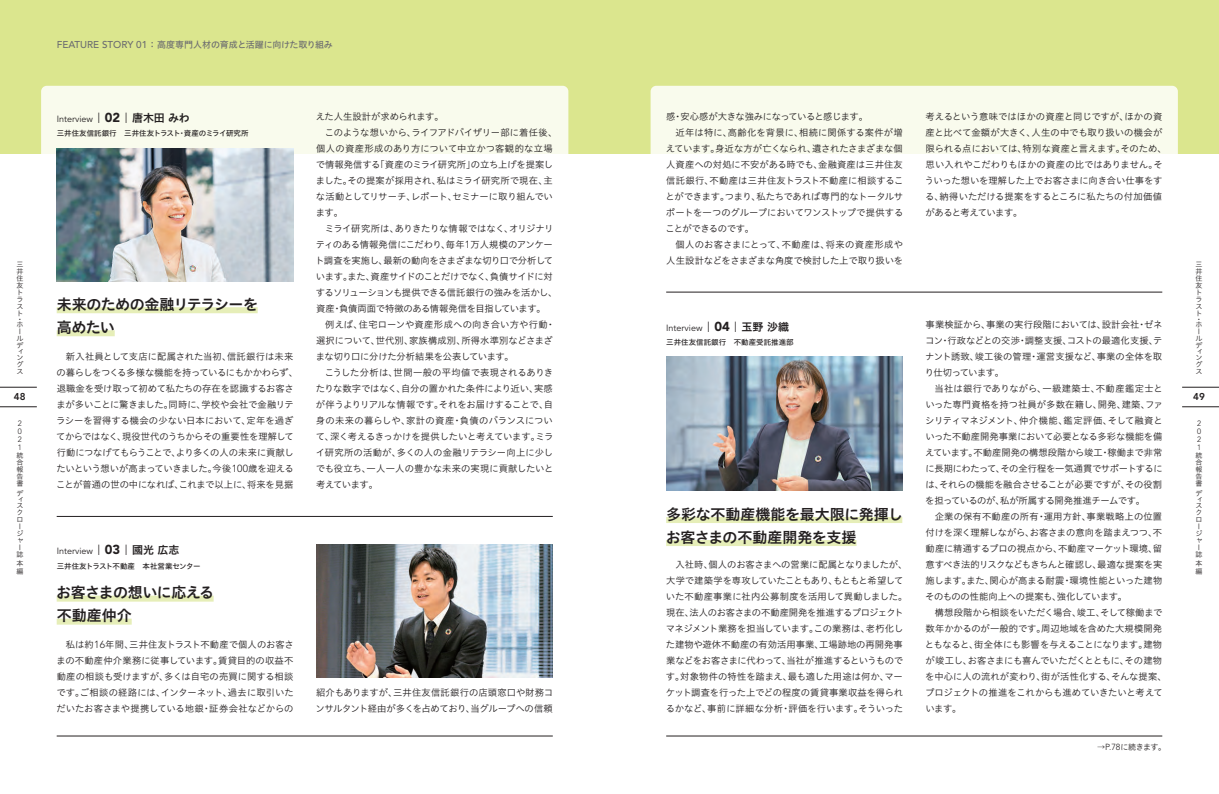
<style>
.page{position:relative;width:1219px;height:794px;background:#fff}
.page>*{position:absolute;margin:0;border:0;box-sizing:border-box;transform-origin:0 0}
.t1{font:15px/23px "Hiragino UD Sans Std W6";letter-spacing:-.025em;color:#231f20}
.t2{font:800 9.9px "Avenir";color:#231f20}
.t3{font:9.3px/16px "Hiragino UD Sans Std W3";letter-spacing:-.01em;color:#231f20}
.t4{font:9.3px "Hiragino UD Sans Std W3";letter-spacing:.02em;color:#231f20}
.t5{font:9.3px "Hiragino UD Sans Std W3";letter-spacing:-.03em;color:#231f20}
.t6{font:9.3px "Hiragino UD Sans Std W3";letter-spacing:-.04em;color:#231f20}
.t7{font:9.3px "Hiragino UD Sans Std W3";letter-spacing:.025em;color:#231f20}
.t8{font:9.3px "Hiragino UD Sans Std W3";letter-spacing:.01em;color:#231f20}
.t9{font:9.3px "Hiragino UD Sans Std W3";letter-spacing:.035em;color:#231f20}
.t10{font:9.3px "Hiragino UD Sans Std W3";letter-spacing:.03em;color:#231f20}
.t11{font:9.3px "Hiragino UD Sans Std W3";letter-spacing:-.05em;color:#231f20}
.t12{font:9.3px "Hiragino UD Sans Std W3";letter-spacing:-.055em;color:#231f20}
.t13{font:9px "Avenir";color:#231f20}
.t14{font:9px "Hiragino UD Sans Std W5";letter-spacing:-.02em;color:#6c6d70}
.t15{font:8px "Hiragino UD Sans Std W3";letter-spacing:-.06em;color:#231f20}
.t16{font:300 7.7px/7.9px "Avenir";color:#231f20;text-align:justify}
.t17{font:7.5px "Hiragino UD Sans Std W5";color:#231f20}
.t18{font:7.5px "Hiragino UD Sans Std W5";letter-spacing:-.02em;color:#231f20}
.t19{font:7px/6.9px "Hiragino UD Sans Std W3";color:#231f20}
.s1{font-family:"Avenir";font-weight:500;font-size:9.9px}
.s2{font-family:"Avenir";font-weight:300;font-size:10.2px}
.s3{font-family:"Hiragino UD Sans Std W3";font-size:11px}
.s4{font-weight:900;font-size:13px}
.s5{font-family:"Hiragino UD Sans Std W6";font-size:11px}
.s6{font-family:"Avenir";font-weight:300;font-size:8.8px}
</style>
<div class="page">
<div style="left:0;top:0;width:1219px;height:153px;background:#dbe68e"></div>
<div style="left:41px;top:86px;width:527px;height:151px;background:linear-gradient(to right,#f8fbec,#fdfef9);border-radius:6px"></div>
<div style="left:651px;top:86px;width:527px;height:151px;background:linear-gradient(to right,#fcfdf7,#fcfdf7);border-radius:6px"></div>
<div style="left:666px;top:517px;width:236px;height:6px;background:#e6eeb8"></div>
<div style="left:666px;top:540px;width:190px;height:6px;background:#e6eeb8"></div>
<img style="left:666px;top:357px;width:237px;height:133px">
<hr style="left:666px;top:292px;width:496px;height:1px;background:#231f20">
<hr style="left:666px;top:736px;width:496px;height:1px;background:#231f20">
<hr style="left:57px;top:736px;width:496px;height:1px;background:#231f20">
<hr style="left:57px;top:516px;width:496px;height:1px;background:#231f20">
<div style="left:57px;top:307px;width:201px;height:6px;background:#e6eeb8"></div>
<div style="left:57px;top:330px;width:58px;height:6px;background:#e6eeb8"></div>
<div style="left:57px;top:595px;width:157px;height:6px;background:#e6eeb8"></div>
<div style="left:57px;top:618px;width:75px;height:6px;background:#e6eeb8"></div>
<img style="left:57px;top:148px;width:236px;height:134px">
<img style="left:316px;top:544px;width:237px;height:133px">
<hr style="left:0;top:387px;width:37px;height:1px;background:#231f20">
<hr style="left:0;top:406px;width:37px;height:1px;background:#231f20">
<hr style="left:1182px;top:387px;width:37px;height:1px;background:#231f20">
<hr style="left:1182px;top:406px;width:37px;height:1px;background:#231f20">
<p class="t14" style="left:57px;top:37px;width:278px"><span class="s1">FEATURE STORY 01</span> ：高度専門人材の育成と活躍に向けた取り組み</p>
<p class="t3" style="left:925px;top:108px;width:243px">考えるという意味ではほかの資産と同じですが、ほかの資産と比べて金額が大きく、人生の中でも取り扱いの機会が限られる点においては、特別な資産と言えます。そのため、思い入れやこだわりもほかの資産の比ではありません。そういった想いを理解した上でお客さまに向き合い仕事をする、納得いただける提案をするところに私たちの付加価値があると考えています。</p>
<p class="t3" style="left:316px;top:108px;width:129px">えた人生設計が求められます。</p>
<p class="t5" style="left:325px;top:125px;width:234px">このような想いから、ライフアドバイザリー部に着任後、</p>
<p class="t10" style="left:316px;top:141px;width:238px">個人の資産形成のあり方について中立かつ客観的な立場</p>
<p class="t3" style="left:316px;top:156px;width:239px">で情報発信する「資産のミライ研究所」の立ち上げを提案し</p>
<p class="t3" style="left:316px;top:172px;width:238px">ました。その提案が採用され、私はミライ研究所で現在、主</p>
<p class="t3" style="left:316px;top:188px;width:239px">な活動としてリサーチ、レポート、セミナーに取り組んでい</p>
<p class="t3" style="left:316px;top:204px;width:29px">ます。</p>
<p class="t5" style="left:325px;top:221px;width:230px">ミライ研究所は、ありきたりな情報ではなく、オリジナリ</p>
<p class="t3" style="left:316px;top:236px;width:239px">ティのある情報発信にこだわり、毎年<span class="s2">1</span>万人規模のアンケー</p>
<p class="t3" style="left:315px;top:252px;width:240px">ト調査を実施し、最新の動向をさまざまな切り口で分析して</p>
<p class="t6" style="left:316px;top:269px;width:238px">います。また、資産サイドのことだけでなく、負債サイドに対</p>
<p class="t5" style="left:316px;top:285px;width:243px">するソリューションも提供できる信託銀行の強みを活かし、</p>
<p class="t5" style="left:316px;top:301px;width:231px">資産・負債両面で特徴のある情報発信を目指しています。</p>
<p class="t4" style="left:325px;top:317px;width:231px">例えば、住宅ローンや資産形成への向き合い方や行動・</p>
<p class="t4" style="left:316px;top:333px;width:238px">選択について、世代別、家族構成別、所得水準別などさまざ</p>
<p class="t3" style="left:316px;top:348px;width:200px">まな切り口に分けた分析結果を公表しています。</p>
<p class="t4" style="left:325px;top:365px;width:230px">こうした分析は、世間一般の平均値で表現されるありき</p>
<p class="t3" style="left:316px;top:380px;width:238px">たりな数字ではなく、自分の置かれた条件により近い、実感</p>
<p class="t3" style="left:316px;top:396px;width:239px">が伴うよりリアルな情報です。それをお届けすることで、自</p>
<p class="t4" style="left:316px;top:413px;width:239px">身の未来の暮らしや、家計の資産・負債のバランスについ</p>
<p class="t3" style="left:316px;top:428px;width:239px">て、深く考えるきっかけを提供したいと考えています。ミラ</p>
<p class="t7" style="left:316px;top:445px;width:239px">イ研究所の活動が、多くの人の金融リテラシー向上に少し</p>
<p class="t8" style="left:316px;top:461px;width:239px">でも役立ち、一人一人の豊かな未来の実現に貢献したいと</p>
<p class="t3" style="left:316px;top:476px;width:64px">考えています。</p>
<p class="t11" style="left:666px;top:109px;width:203px">感・安心感が大きな強みになっていると感じます。</p>
<p class="t4" style="left:675px;top:125px;width:229px">近年は特に、高齢化を背景に、相続に関係する案件が増</p>
<p class="t5" style="left:666px;top:141px;width:239px">えています。身近な方が亡くなられ、遺されたさまざまな個</p>
<p class="t3" style="left:666px;top:156px;width:238px">人資産への対処に不安がある時でも、金融資産は三井住友</p>
<p class="t4" style="left:666px;top:173px;width:239px">信託銀行、不動産は三井住友トラスト不動産に相談するこ</p>
<p class="t3" style="left:666px;top:188px;width:239px">とができます。つまり、私たちであれば専門的なトータルサ</p>
<p class="t3" style="left:666px;top:204px;width:239px">ポートを一つのグループにおいてワンストップで提供する</p>
<p class="t12" style="left:666px;top:221px;width:90px">ことができるのです。</p>
<p class="t9" style="left:675px;top:237px;width:229px">個人のお客さまにとって、不動産は、将来の資産形成や</p>
<p class="t3" style="left:666px;top:252px;width:238px">人生設計などをさまざまな角度で検討した上で取り扱いを</p>
<p class="t13" style="left:57px;top:114px;width:135px">Interview <span class="s3">|</span> <span class="s4">02</span> <span class="s3">|</span> <span class="s5">唐木田みわ</span></p>
<p class="t17" style="left:57px;top:128px;width:193px">三井住友信託銀行　三井住友トラスト・資産のミライ研究所</p>
<p class="t19" style="left:16px;top:260px;width:8px">三井住友トラスト</p>
<p class="t19" style="left:16px;top:316px;width:8px;line-height:5.3px">・ホ</p>
<p class="t19" style="left:16px;top:327px;width:8px">ールデ</p>
<p class="t19" style="left:16px;top:348px;width:8px;line-height:6px">ィン</p>
<p class="t19" style="left:16px;top:360px;width:8px">グス</p>
<p class="t19" style="left:1196px;top:260px;width:8px">三井住友トラスト</p>
<p class="t19" style="left:1196px;top:316px;width:8px;line-height:5.3px">・ホ</p>
<p class="t19" style="left:1196px;top:327px;width:8px">ールデ</p>
<p class="t19" style="left:1196px;top:348px;width:8px;line-height:6px">ィン</p>
<p class="t19" style="left:1196px;top:360px;width:8px">グス</p>
<h1 class="t1" style="left:57px;top:292px;width:203px">未来のための金融リテラシーを高めたい</h1>
<p class="t3" style="left:925px;top:316px;width:239px;text-align:justify">事業検証から、事業の実行段階においては、設計会社・ゼネコン・行政などとの交渉・調整支援、コストの最適化支援、テナント誘致、竣工後の管理・運営支援など、事業の全体を取り仕切っています。</p>
<p class="t3" style="left:925px;top:380px;width:239px;text-align:justify;text-indent:9px">当社は銀行でありながら、一級建築士、不動産鑑定士といった専門資格を持つ社員が多数在籍し、開発、建築、ファシリティマネジメント、仲介機能、鑑定評価、そして融資といった不動産開発事業において必要となる多彩な機能を備えています。不動産開発の構想段階から竣工・稼働まで非常に長期にわたって、その全行程を一気通貫でサポートするには、それらの機能を融合させることが必要ですが、その役割を担っているのが、私が所属する開発推進チームです。</p>
<p class="t3" style="left:925px;top:508px;width:238px;text-align:justify;text-indent:9px">企業の保有不動産の所有・運用方針、事業戦略上の位置付けを深く理解しながら、お客さまの意向を踏まえつつ、不動産に精通するプロの視点から、不動産マーケット環境、留意すべき法的リスクなどもきちんと確認し、最適な提案を実施します。また、関心が高まる耐震・環境性能といった建物そのものの性能向上への提案も、強化しています。</p>
<p class="t3" style="left:925px;top:604px;width:243px;text-indent:10px">構想段階から相談をいただく場合、竣工、そして稼働まで数年かかるのが一般的です。周辺地域を含めた大規模開発ともなると、街全体にも影響を与えることになります。建物が竣工し、お客さまにも喜んでいただくとともに、その建物を中心に人の流れが変わり、街が活性化する、そんな提案、プロジェクトの推進をこれからも進めていきたいと考えています。</p>
<p class="t13" style="left:666px;top:322px;width:124px">Interview <span class="s3">|</span> <span class="s4">04</span> <span class="s3">|</span> <span class="s5">玉野沙織</span></p>
<p class="t17" style="left:666px;top:336px;width:129px">三井住友信託銀行　不動産受託推進部</p>
<p class="t3" style="left:56px;top:348px;width:243px;text-align:center">新入社員として支店に配属された当初、信託銀行は未来<br>の暮らしをつくる多様な機能を持っているにもかかわらず、退職金を受け取って初めて私たちの存在を認識するお客さまが多いことに驚きました。同時に、学校や会社で金融リテラシーを習得する機会の少ない日本において、定年を過ぎてからではなく、現役世代のうちからその重要性を理解して行動につなげてもらうことで、より多くの人の未来に貢献したいという想いが高まっていきました。今後<span class="s2">100</span>歳を迎えることが普通の世の中になれば、これまで以上に、将来を見据</p>
<p class="t2" style="left:14px;top:391px;width:13px">48</p>
<p class="t2" style="left:1193px;top:391px;width:13px">49</p>
<p class="t16" style="left:18px;top:419px;width:6px">2<br>0<br>2<br>1</p>
<p class="t19" style="left:16px;top:451px;width:8px;line-height:7.2px;text-align:justify">統合報告書</p>
<p class="t19" style="left:16px;top:490px;width:8px;line-height:5.9px">ディ</p>
<p class="t19" style="left:16px;top:502px;width:8px">スクロージャー誌</p>
<p class="t19" style="left:16px;top:559px;width:8px;line-height:7.2px">本編</p>
<p class="t16" style="left:1197px;top:419px;width:6px">2<br>0<br>2<br>1</p>
<p class="t19" style="left:1196px;top:451px;width:8px;line-height:7.2px;text-align:justify">統合報告書</p>
<p class="t19" style="left:1196px;top:490px;width:8px;line-height:5.9px">ディ</p>
<p class="t19" style="left:1196px;top:502px;width:8px">スクロージャー誌</p>
<p class="t19" style="left:1196px;top:559px;width:8px;line-height:7.2px">本編</p>
<h1 class="t1" style="left:666px;top:501px;width:239px">多彩な不動産機能を最大限に発揮しお客さまの不動産開発を支援</h1>
<p class="t13" style="left:57px;top:546px;width:124px">Interview <span class="s3">|</span> <span class="s4">03</span> <span class="s3">|</span> <span class="s5">國光広志</span></p>
<p class="t18" style="left:57px;top:560px;width:145px">三井住友トラスト不動産　本社営業センター</p>
<p class="t3" style="left:666px;top:556px;width:243px;text-indent:10px">入社時、個人のお客さまへの営業に配属となりましたが、大学で建築学を専攻していたこともあり、もともと希望していた不動産事業に社内公募制度を活用して異動しました。現在、法人のお客さまの不動産開発を推進するプロジェクトマネジメント業務を担当しています。この業務は、老朽化した建物や遊休不動産の有効活用事業、工場跡地の再開発事業などをお客さまに代わって、当社が推進するというものです。対象物件の特性を踏まえ、最も適した用途は何か、マーケット調査を行った上でどの程度の賃貸事業収益を得られるかなど、事前に詳細な分析・評価を行います。そういった</p>
<h1 class="t1" style="left:56px;top:580px;width:160px">お客さまの想いに応える不動産仲介</h1>
<p class="t3" style="left:56px;top:636px;width:239px;text-align:justify;text-indent:10px">私は約<span class="s2">16</span>年間、三井住友トラスト不動産で個人のお客さまの不動産仲介業務に従事しています。賃貸目的の収益不動産の相談も受けますが、多くは自宅の売買に関する相談です。ご相談の経路には、インターネット、過去に取引いただいたお客さまや提携している地銀・証券会社などからの</p>
<p class="t3" style="left:316px;top:684px;width:239px">紹介もありますが、三井住友信託銀行の店頭窓口や財務コンサルタント経由が多くを占めており、当グループへの信頼</p>
<p class="t15" style="left:1097px;top:741px;width:71px">→<span class="s6">P.78</span>に続きます。</p>
</div>
